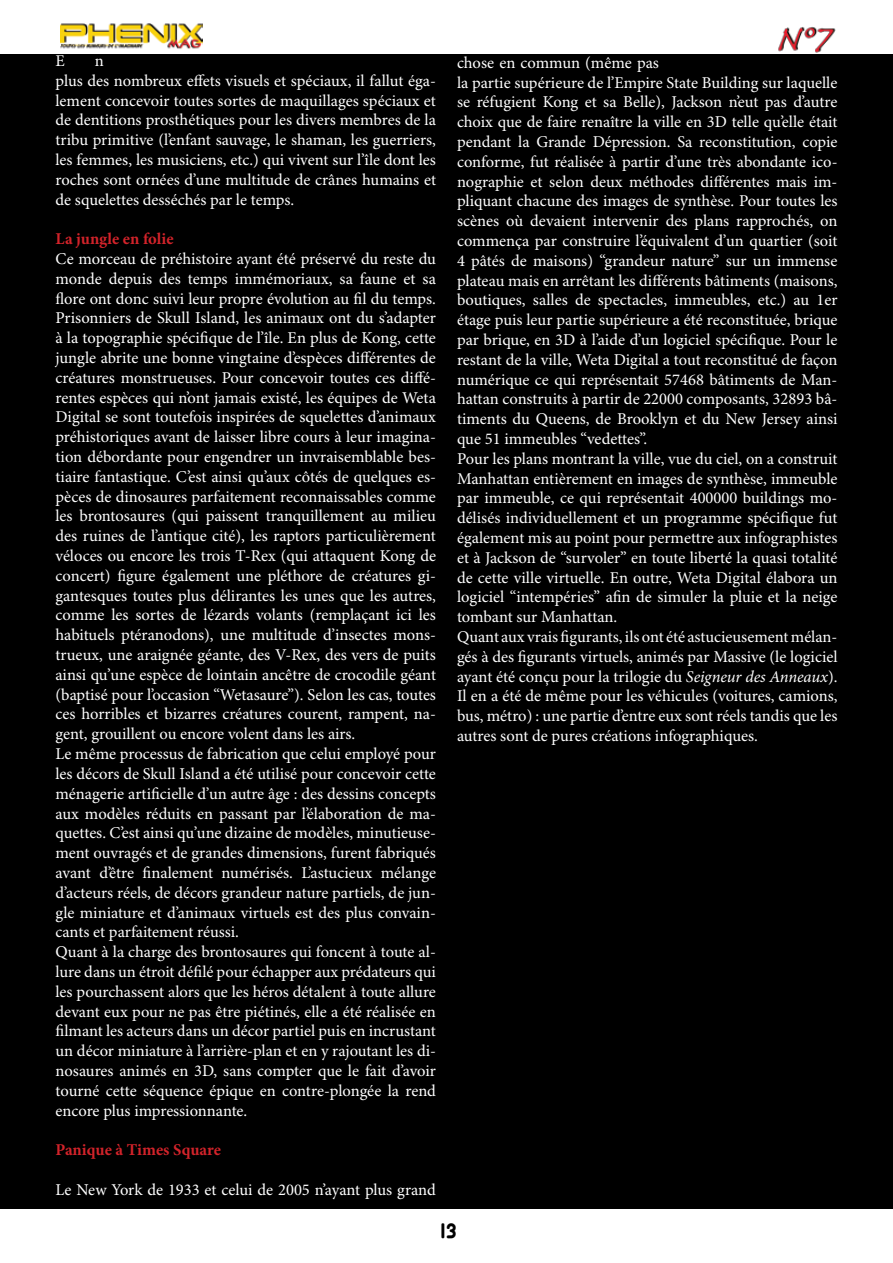
<style>
.page{position:relative;width:893px;height:1263px;background:#fff}
.page>*{position:absolute;margin:0;border:0;box-sizing:border-box;transform-origin:0 0}
.t1{font:21px "Alba";color:#000}
.t2{font:16.5px/19.8px "Minion Pro";color:#fff}
.t3{font:700 16.5px "Minion Pro";color:#d2232a}
.s1{font-style:italic}
</style>
<div class="page">
<img style="left:778px;top:27px;width:58px;height:26px">
<img style="left:61px;top:23px;width:142px;height:26px">
<div style="left:0;top:54px;width:893px;height:1155px;background:#000"></div>
<p class="t2" style="left:56px;top:52px;width:11px">E</p>
<p class="t2" style="left:56px;top:52px;width:382px;text-indent:39px">n<br>plus des nombreux effets visuels et spéciaux, il fallut éga&shy;lement concevoir toutes sortes de maquillages spéciaux et de dentitions prosthétiques pour les divers membres de la tribu primitive (l’enfant sauvage, le shaman, les guerriers, les femmes, les musiciens, etc.) qui vivent sur l’île dont les roches sont ornées d’une multitude de crânes humains et de squelettes desséchés par le temps.</p>
<p class="t3" style="left:56px;top:229px;width:120px">La jungle en folie</p>
<p class="t2" style="left:56px;top:250px;width:382px">Ce morceau de préhistoire ayant été préservé du reste du monde depuis des temps immémoriaux, sa faune et sa flore ont donc suivi leur propre évolution au fil du temps.<br>Prisonniers de Skull Island, les animaux ont du s’adapter à la topographie spécifique de l’île. En plus de Kong, cette jungle abrite une bonne vingtaine d’espèces différentes de créatures monstrueuses. Pour concevoir toutes ces diffé&shy;rentes espèces qui n’ont jamais existé, les équipes de Weta Digital se sont toutefois inspirées de squelettes d’animaux préhistoriques avant de laisser libre cours à leur imagina&shy;tion débordante pour engendrer un invraisemblable bes&shy;tiaire fantastique. C’est ainsi qu’aux côtés de quelques es&shy;pèces de dinosaures parfaitement reconnaissables comme les brontosaures (qui paissent tranquillement au milieu des ruines de l’antique cité), les raptors particulièrement véloces ou encore les trois T-Rex (qui attaquent Kong de concert) figure également une pléthore de créatures gi&shy;gantesques toutes plus délirantes les unes que les autres, comme les sortes de lézards volants (remplaçant ici les habituels ptéranodons), une multitude d’insectes mons&shy;trueux, une araignée géante, des V-Rex, des vers de puits ainsi qu’une espèce de lointain ancêtre de crocodile géant (baptisé pour l’occasion “Wetasaure”). Selon les cas, toutes ces horribles et bizarres créatures courent, rampent, na&shy;gent, grouillent ou encore volent dans les airs.<br>Le même processus de fabrication que celui employé pour les décors de Skull Island a été utilisé pour concevoir cette ménagerie artificielle d’un autre âge : des dessins concepts aux modèles réduits en passant par l’élaboration de ma&shy;quettes. C’est ainsi qu’une dizaine de modèles, minutieuse&shy;ment ouvragés et de grandes dimensions, furent fabriqués avant d’être finalement numérisés. L’astucieux mélange d’acteurs réels, de décors grandeur nature partiels, de jun&shy;gle miniature et d’animaux virtuels est des plus convain&shy;cants et parfaitement réussi.<br>Quant à la charge des brontosaures qui foncent à toute al&shy;lure dans un étroit défilé pour échapper aux prédateurs qui les pourchassent alors que les héros détalent à toute allure devant eux pour ne pas être piétinés, elle a été réalisée en filmant les acteurs dans un décor partiel puis en incrustant un décor miniature à l’arrière-plan et en y rajoutant les di&shy;nosaures animés en 3D, sans compter que le fait d’avoir tourné cette séquence épique en contre-plongée la rend encore plus impressionnante.</p>
<p class="t3" style="left:56px;top:1140px;width:167px">Panique à Times Square</p>
<p class="t2" style="left:56px;top:1180px;width:382px">Le New York de 1933 et celui de 2005 n’ayant plus grand</p>
<p class="t2" style="left:457px;top:53px;width:382px">chose en commun (même pas<br>la partie supérieure de l’Empire State Building sur laquelle se réfugient Kong et sa Belle), Jackson n’eut pas d’autre choix que de faire renaître la ville en 3D telle qu’elle était pendant la Grande Dépression. Sa reconstitution, copie conforme, fut réalisée à partir d’une très abondante ico&shy;nographie et selon deux méthodes différentes mais im&shy;pliquant chacune des images de synthèse. Pour toutes les scènes où devaient intervenir des plans rapprochés, on commença par construire l’équivalent d’un quartier (soit 4 pâtés de maisons) “grandeur nature” sur un immense plateau mais en arrêtant les différents bâtiments (maisons, boutiques, salles de spectacles, immeubles, etc.) au 1er étage puis leur partie supérieure a été reconstituée, brique par brique, en 3D à l’aide d’un logiciel spécifique. Pour le restant de la ville, Weta Digital a tout reconstitué de façon numérique ce qui représentait 57468 bâtiments de Man&shy;hattan construits à partir de 22000 composants, 32893 bâ&shy;timents du Queens, de Brooklyn et du New Jersey ainsi que 51 immeubles “vedettes”.<br>Pour les plans montrant la ville, vue du ciel, on a construit Manhattan entièrement en images de synthèse, immeuble par immeuble, ce qui représentait 400000 buildings mo&shy;délisés individuellement et un programme spécifique fut également mis au point pour permettre aux infographistes et à Jackson de “survoler” en toute liberté la quasi totalité de cette ville virtuelle. En outre, Weta Digital élabora un logiciel “intempéries” afin de simuler la pluie et la neige tombant sur Manhattan.<br>Quant aux vrais figurants, ils ont été astucieusement mélan&shy;gés à des figurants virtuels, animés par Massive (le logiciel ayant été conçu pour la trilogie du <span class="s1">Seigneur des Anneaux</span>).<br>Il en a été de même pour les véhicules (voitures, camions, bus, métro) : une partie d’entre eux sont réels tandis que les autres sont de pures créations infographiques.</p>
<p class="t1" style="left:441px;top:1219px;width:17px">13</p>
</div>
